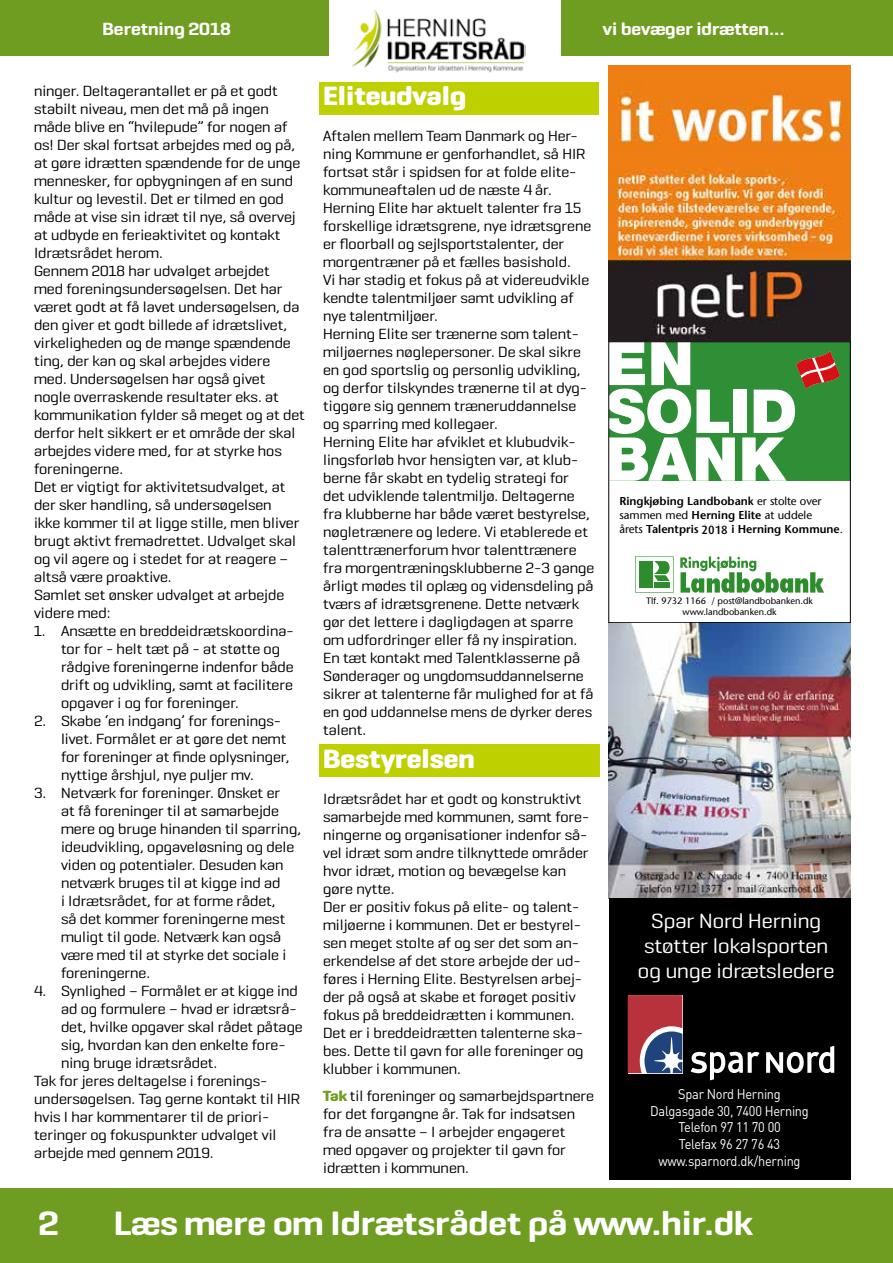
<style>
.page{position:relative;width:893px;height:1263px;background:#fff}
.page>*{position:absolute;margin:0;border:0;box-sizing:border-box;transform-origin:0 0}
.t1{font:900 60.6px/47.8px "Helvetica Neue LT Com";letter-spacing:-.005em;color:#fff}
.t2{font:600 34.5px "Imelda";color:#fff}
.t3{font:700 27px "Imelda";color:#fff}
.t4{font:21px/25.2px "Imelda";color:#fff;text-align:center}
.t5{font:600 18px "Imelda";color:#fff}
.t6{font:15px/18px "Imelda";color:#000}
.t7{font:13.95px/17px "DINOT";letter-spacing:-.02em;color:#fff;text-align:center;scale:.92 1}
.t8{font:500 12px "Dax Pro";color:#000}
.t9{font:600 11.4px/13.6px "Stone Sans LT";color:#000}
.t10{font:9.15px/10.9px "Stone Sans LT";color:#000;text-align:center}
.s1{font-weight:700;color:#6f9d21}
.s2{font-weight:400}
</style>
<div class="page">
<div style="left:319px;top:744px;width:281px;height:33px;background:#bed000"></div>
<div style="left:319px;top:82px;width:279px;height:33px;background:#bed000"></div>
<div style="left:0;top:1188px;width:893px;height:75px;background:#6f9d21"></div>
<div style="left:0;top:0;width:893px;height:55px;background:#6f9d21"></div>
<img style="left:609px;top:623px;width:241px;height:275px">
<div style="left:330px;top:0;width:231px;height:58px;background:#fff"></div>
<img style="left:352px;top:9px;width:174px;height:64px">
<div style="left:609px;top:898px;width:241px;height:282px;background:#000"></div>
<svg style="left:691px;top:1046px;width:143px;height:34px"></svg>
<svg style="left:628px;top:995px;width:54px;height:78px;background:#9a5468"></svg>
<svg style="left:680px;top:556px;width:144px;height:37px"></svg>
<svg style="left:635px;top:556px;width:39px;height:37px"></svg>
<div style="left:609px;top:342px;width:241px;height:139px;background:#2e8f37"></div>
<svg style="left:796px;top:351px;width:44px;height:38px"></svg>
<img style="left:609px;top:66px;width:241px;height:276px">
<p class="t5" style="left:103px;top:17px;width:130px">Beretning 2018</p>
<p class="t5" style="left:603px;top:17px;width:183px">vi bevæger idrætten...</p>
<p class="t6" style="left:34px;top:82px;width:272px">ninger. Deltagerantallet er på et godt stabilt niveau, men det må på ingen måde blive en “hvilepude” for nogen af os! Der skal fortsat arbejdes med og på, at gøre idrætten spændende for de unge mennesker, for opbygningen af en sund kultur og levestil. Det er tilmed en god måde at vise sin idræt til nye, så overvej at udbyde en ferieaktivitet og kontakt Idrætsrådet herom.<br>Gennem 2018 har udvalget arbejdet<br>med foreningsundersøgelsen. Det har været godt at få lavet undersøgelsen, da den giver et godt billede af idrætslivet, virkeligheden og de mange spændende ting, der kan og skal arbejdes videre med. Undersøgelsen har også givet nogle overraskende resultater eks. at kommunikation fylder så meget og at det derfor helt sikkert er et område der skal arbejdes videre med, for at styrke hos foreningerne.<br>Det er vigtigt for aktivitetsudvalget, at der sker handling, så undersøgelsen<br>ikke kommer til at ligge stille, men bliver brugt aktivt fremadrettet. Udvalget skal og vil agere og i stedet for at reagere – altså være proaktive.<br>Samlet set ønsker udvalget at arbejde videre med:</p>
<p class="t6" style="left:61px;top:622px;width:234px;text-indent:-27px">1. Ansætte en breddeidrætskoordina&shy;tor for - helt tæt på - at støtte og rådgive foreningerne indenfor både drift og udvikling, samt at facilitere opgaver i og for foreninger.</p>
<p class="t6" style="left:61px;top:712px;width:230px;text-indent:-27px">2. Skabe ‘en indgang’ for forenings&shy;livet. Formå let er at gøre det nemt for foreninger at finde oplysninger, nyttige årshjul, nye puljer mv.</p>
<p class="t6" style="left:61px;top:784px;width:242px;text-indent:-27px">3. Netværk for foreninger. Ønsket er<br>at få foreninger til at samarbejde mere og bruge hinanden til sparring, ideudvikling, opgaveløsning og dele viden og potentialer. Desuden kan netværk bruges til at kigge ind ad<br>i Idrætsrå det, for at forme rå det,<br>så det kommer foreningerne mest muligt til gode. Netværk kan også være med til at styrke det sociale i foreningerne.</p>
<p class="t6" style="left:34px;top:982px;width:265px">4. Synlighed – Formålet er at kigge ind</p>
<p class="t6" style="left:61px;top:1000px;width:237px">ad og formulere – hvad er idrætsrå-</p>
<p class="t6" style="left:61px;top:1018px;width:243px">det, hvilke opgaver skal rådet påtage</p>
<p class="t6" style="left:61px;top:1036px;width:226px">sig, hvordan kan den enkelte fore-</p>
<p class="t6" style="left:61px;top:1054px;width:158px">ning bruge idrætsrådet.</p>
<p class="t6" style="left:34px;top:1072px;width:235px">Tak for jeres deltagelse i forenings-</p>
<p class="t6" style="left:34px;top:1090px;width:268px">undersøgelsen. Tag gerne kontakt til HIR</p>
<p class="t6" style="left:34px;top:1108px;width:237px">hvis I har kommentarer til de priori-</p>
<p class="t6" style="left:34px;top:1126px;width:244px">teringer og fokuspunkter udvalget vil</p>
<p class="t6" style="left:34px;top:1144px;width:181px">arbejde med gennem 2019.</p>
<h3 class="t3" style="left:323px;top:79px;width:144px">Eliteudvalg</h3>
<p class="t6" style="left:323px;top:127px;width:273px">Aftalen mellem Team Danmark og Her&shy;ning Kommune er genforhandlet, så HIR fortsat står i spidsen for at folde elite&shy;kommuneaftalen ud de næste 4 år.<br>Herning Elite har aktuelt talenter fra 15 forskellige idrætsgrene, nye idrætsgrene er floorball og sejlsportstalenter, der morgentræner på et fælles basishold.<br>Vi har stadig et fokus på at videreudvikle kendte talentmiljøer samt udvikling af nye talentmiljøer.<br>Herning Elite ser trænerne som talent&shy;miljøernes nøglepersoner. De skal sikre en god sportslig og personlig udvikling, og derfor tilskyndes trænerne til at dyg&shy;tiggøre sig gennem træneruddannelse og sparring med kollegaer.<br>Herning Elite har afviklet et klubudvik&shy;lingsforløb hvor hensigten var, at klub&shy;berne får skabt en tydelig strategi for det udviklende talentmiljø. Deltagerne fra klubberne har både været bestyrelse, nøgletrænere og ledere. Vi etablerede et talenttrænerforum hvor talenttrænere fra morgentræningsklubberne 2-3 gange årligt mødes til oplæg og vidensdeling på tværs af idrætsgrenene. Dette netværk gør det lettere i dagligdagen at sparre om udfordringer eller få ny inspiration.<br>En tæt kontakt med Talentklasserne på Sønderager og ungdomsuddannelserne sikrer at talenterne får mulighed for at få en god uddannelse mens de dyrker deres talent.</p>
<h3 class="t3" style="left:323px;top:742px;width:153px">Bestyrelsen</h3>
<p class="t6" style="left:323px;top:789px;width:268px">Idrætsrådet har et godt og konstruktivt samarbejde med kommunen, samt fore&shy;ningerne og organisationer indenfor så&shy;vel idræt som andre tilknyttede områder hvor idræt, motion og bevægelse kan gøre nytte.<br>Der er positiv fokus på elite- og talent&shy;miljøerne i kommunen. Det er bestyrel&shy;sen meget stolte af og ser det som an&shy;erkendelse af det store arbejde der ud&shy;føres i Herning Elite. Bestyrelsen arbej&shy;der på også at skabe et forøget positiv fokus på breddeidrætten i kommunen.<br>Det er i breddeidrætten talenterne ska&shy;bes. Dette til gavn for alle foreninger og klubber i kommunen.</p>
<p class="t6" style="left:323px;top:1086px;width:272px"><span class="s1">Tak</span> til foreninger og samarbejdspartnere for det forgangne år. Tak for indsatsen fra de ansatte – I arbejder engageret med opgaver og projekter til gavn for idrætten i kommunen.</p>
<h1 class="t1" style="left:605px;top:339px;width:194px">EN<br>SOLID<br>BANK</h1>
<p class="t9" style="left:619px;top:494px;width:225px">Ringkjøbing Landbobank <span class="s2">er stolte over sammen med</span> Herning Elite <span class="s2">at uddele<br>årets</span> Talentpris 2016 i Herning Kommune<span class="s2">.</span></p>
<p class="t8" style="left:702px;top:522px;width:28px">2018</p>
<p class="t10" style="left:646px;top:596px;width:168px">Tlf. 9732 1166 / post@landbobanken.dk www.landbobanken.dk</p>
<h3 class="t4" style="left:638px;top:907px;width:198px">Spar Nord Herning støtter lokalsporten og unge idrætsledere</h3>
<p class="t7" style="left:650px;top:1084px;width:174px">Spar Nord Herning<br>Dalgasgade 30, 7400 Herning<br>Telefon 97 11 70 00<br>Telefax 96 27 76 43 www.sparnord.dk/herning</p>
<h2 class="t2" style="left:38px;top:1201px;width:22px">2</h2>
<h2 class="t2" style="left:114px;top:1201px;width:640px">Læs mere om Idrætsrådet på www.hir.dk</h2>
</div>
